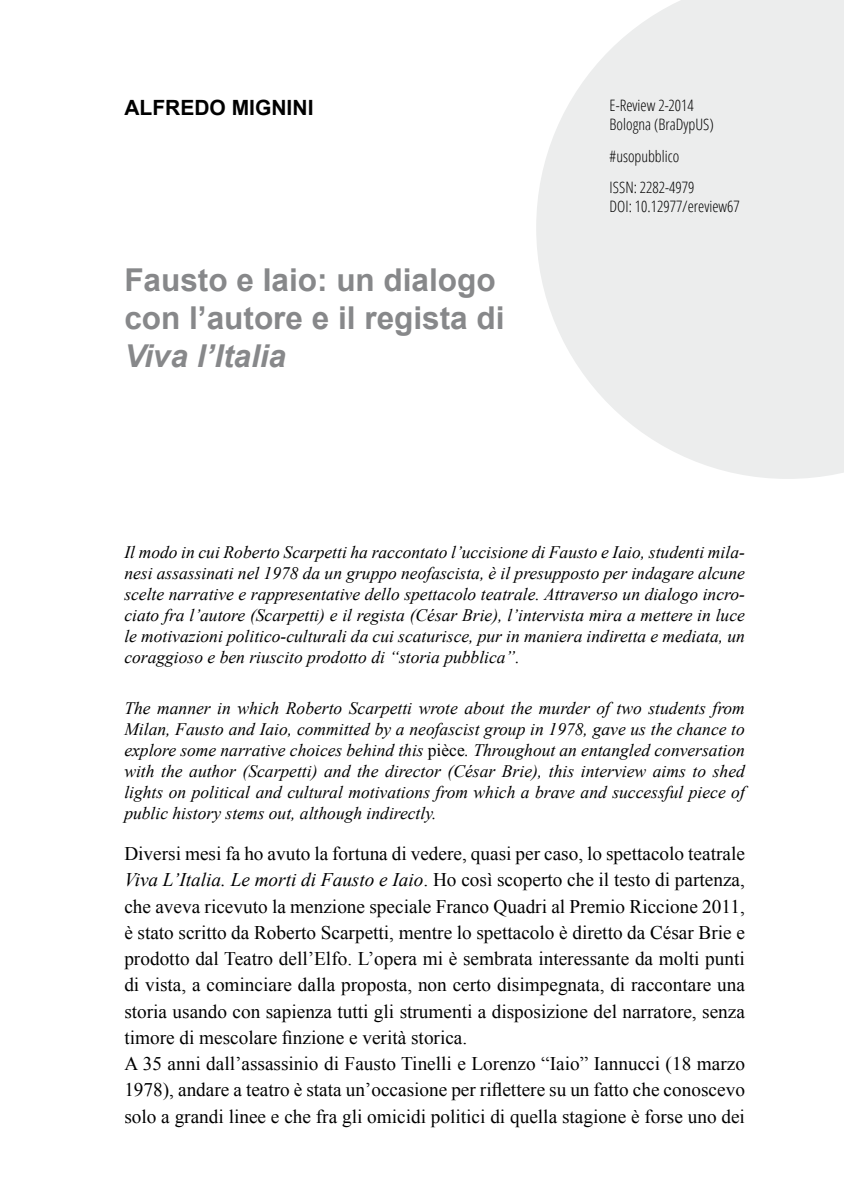
<style>
.page{position:relative;width:844px;height:1191px;background:#fff}
.page>*{position:absolute;margin:0;border:0;box-sizing:border-box;transform-origin:0 0}
.t1{font:700 31.5px/37.8px "Arial";color:#87888a}
.t2{font:italic 700 31.5px "Arial";color:#87888a}
.t3{font:700 21px "Arial";color:#000}
.t4{font:19.25px/26.2px "Times New Roman";color:#000}
.t5{font:italic 17.5px/21px "Times New Roman";color:#000;text-align:justify}
.t6{font:300 condensed 15.75px/18.9px "Open Sans";color:#000}
.s1{font-style:normal}
.s2{font-style:italic}
</style>
<div class="page">
<svg style="left:536px;top:0;width:307px;height:479px;fill:#eceded"></svg>
<p class="t3" style="left:124px;top:93px;width:188px">Alfredo Mignini</p>
<h1 class="t1" style="left:124px;top:262px;width:381px">Fausto e Iaio: un dialogo con l’autore e il regista di</h1>
<h1 class="t2" style="left:124px;top:335px;width:163px">Viva l’Italia</h1>
<p class="t6" style="left:609px;top:96px;width:105px">E-Review 2-2014<br>Bologna (BraDypUS)</p>
<p class="t6" style="left:609px;top:140px;width:86px;line-height:31.5px">#usopubblico<br>ISSN: 2282-4979</p>
<p class="t6" style="left:609px;top:196px;width:132px">DOI: 10.12977/ereview67</p>
<p class="t5" style="left:124px;top:541px;width:622px">Il modo in cui Roberto Scarpetti ha raccontato l’uccisione di Fausto e Iaio, studenti mila&shy;nesi assassinati nel 1978 da un gruppo neofascista, è il presupposto per indagare alcune scelte narrative e rappresentative dello spettacolo teatrale. Attraverso un dialogo incro&shy;ciato fra l’autore (Scarpetti) e il regista (César Brie), l’intervista mira a mettere in luce le motivazioni politico-culturali da cui scaturisce, pur in maniera indiretta e mediata, un coraggioso e ben riuscito prodotto di “storia pubblica”.</p>
<p class="t5" style="left:124px;top:697px;width:622px">The manner in which Roberto Scarpetti wrote about the murder of two students from Milan, Fausto and Iaio, committed by a neofascist group in 1978, gave us the chance to explore some narrative choices behind this <span class="s1">pièce</span>. Throughout an entangled conversation with the author (Scarpetti) and the director (César Brie), this interview aims to shed lights on political and cultural motivations from which a brave and successful piece of public history stems out, although indirectly.</p>
<p class="t4" style="left:124px;top:840px;width:622px">Diversi mesi fa ho avuto la fortuna di vedere, quasi per caso, lo spettacolo teatrale <span class="s2">Viva L’Italia. Le morti di Fausto e Iaio</span>. Ho così scoperto che il testo di partenza, che aveva ricevuto la menzione speciale Franco Quadri al Premio Riccione 2011, è stato scritto da Roberto Scarpetti, mentre lo spettacolo è diretto da César Brie e prodotto dal Teatro dell’Elfo. L’opera mi è sembrata interessante da molti punti di vista, a cominciare dalla proposta, non certo disimpegnata, di raccontare una storia usando con sapienza tutti gli strumenti a disposizione del narratore, senza timore di mescolare finzione e verità storica.<br>A 35 anni dall’assassinio di Fausto Tinelli e Lorenzo “Iaio” Iannucci (18 marzo 1978), andare a teatro è stata un’occasione per riflettere su un fatto che conoscevo solo a grandi linee e che fra gli omicidi politici di quella stagione è forse uno dei</p>
</div>
